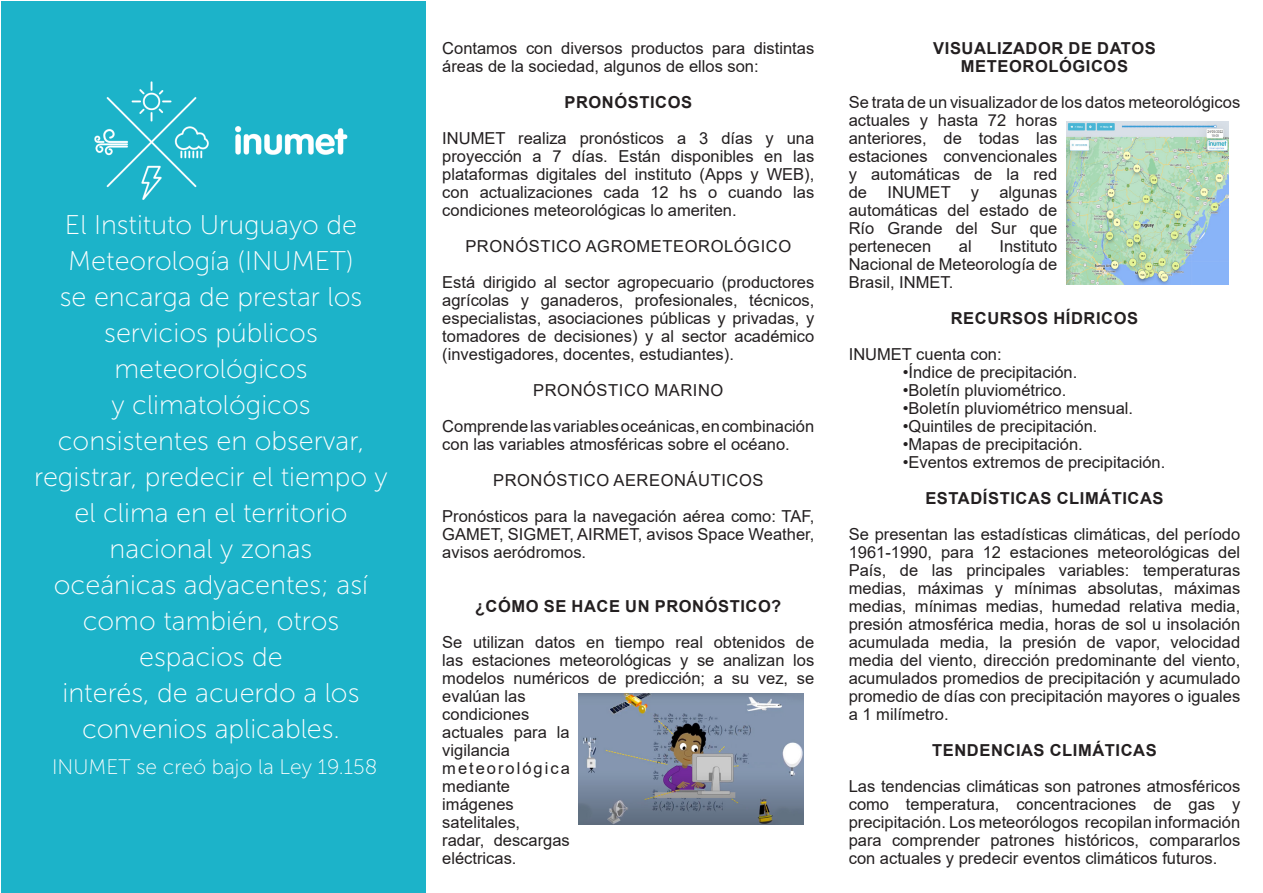
<style>
.page{position:relative;width:1263px;height:893px;background:#fff}
.page>*{position:absolute;margin:0;border:0;box-sizing:border-box;transform-origin:0 0}
.t1{font:27px/36px "Museo Sans 100";color:#fff;text-align:center}
.t2{font:21px "Museo Sans 100";color:#fff}
.t3{font:16.5px/18px "Arial";color:#231f20;text-align:justify}
.t4{font:700 16.5px "Arial";letter-spacing:.035em;color:#231f20}
.t5{font:16.5px "Arial";letter-spacing:.035em;color:#231f20}
.t6{font:16.5px/18px "Arial";letter-spacing:.12em;color:#231f20}
</style>
<div class="page">
<div style="left:1px;top:1px;width:424px;height:891px;background:#1cb3c9"></div>
<img style="left:1067px;top:121px;width:162px;height:164px">
<img style="left:578px;top:693px;width:226px;height:132px">
<img style="left:94px;top:81px;width:254px;height:119px">
<p class="t1" style="left:65px;top:207px;width:294px">El Instituto Uruguayo de</p>
<p class="t1" style="left:68px;top:243px;width:287px">Meteorología (INUMET)</p>
<p class="t1" style="left:60px;top:279px;width:304px">se encarga de prestar los</p>
<p class="t1" style="left:104px;top:315px;width:215px">servicios públicos meteorológicos</p>
<p class="t1" style="left:111px;top:387px;width:201px">y climatológicos</p>
<p class="t1" style="left:58px;top:423px;width:308px">consistentes en observar,</p>
<p class="t1" style="left:34px;top:459px;width:355px">registrar, predecir el tiempo y el clima en el territorio</p>
<p class="t1" style="left:110px;top:531px;width:204px">nacional y zonas</p>
<p class="t1" style="left:54px;top:567px;width:316px">oceánicas adyacentes; así</p>
<p class="t1" style="left:83px;top:603px;width:258px">como también, otros</p>
<p class="t1" style="left:139px;top:639px;width:145px">espacios de</p>
<p class="t1" style="left:63px;top:675px;width:298px">interés, de acuerdo a los</p>
<p class="t1" style="left:82px;top:711px;width:259px">convenios aplicables.</p>
<p class="t2" style="left:52px;top:756px;width:327px">INUMET se creó bajo la Ley 19.158</p>
<p class="t3" style="left:442px;top:39px;width:374px">Contamos con diversos productos para distintas áreas de la sociedad, algunos de ellos son:</p>
<p class="t4" style="left:564px;top:91px;width:129px">PRONÓSTICOS</p>
<p class="t3" style="left:442px;top:129px;width:374px">INUMET realiza pronósticos a 3 días y una proyección a 7 días. Están disponibles en las plataformas digitales del instituto (Apps y WEB), con actualizaciones cada 12 hs o cuando las condiciones meteorológicas lo ameriten.</p>
<p class="t5" style="left:465px;top:235px;width:327px">PRONÓSTICO AGROMETEOROLÓGICO</p>
<p class="t3" style="left:442px;top:273px;width:374px">Está dirigido al sector agropecuario (productores agrícolas y ganaderos, profesionales, técnicos, especialistas, asociaciones públicas y privadas, y tomadores de decisiones) y al sector académico (investigadores, docentes, estudiantes).</p>
<p class="t5" style="left:533px;top:379px;width:192px">PRONÓSTICO MARINO</p>
<p class="t3" style="left:442px;top:417px;width:374px">Comprende las variables oceánicas, en combinación con las variables atmosféricas sobre el océano.</p>
<p class="t5" style="left:493px;top:469px;width:272px">PRONÓSTICO AEREONÁUTICOS</p>
<p class="t3" style="left:442px;top:507px;width:374px">Pronósticos para la navegación aérea como: TAF, GAMET, SIGMET, AIRMET, avisos Space Weather, avisos aeródromos.</p>
<p class="t4" style="left:475px;top:595px;width:308px">¿CÓMO SE HACE UN PRONÓSTICO?</p>
<p class="t3" style="left:442px;top:633px;width:374px">Se utilizan datos en tiempo real obtenidos de las estaciones meteorológicas y se analizan los modelos numéricos de predicción; a su vez, se evalúan las</p>
<p class="t3" style="left:442px;top:705px;width:89px">condiciones</p>
<p class="t3" style="left:442px;top:723px;width:129px">actuales para la vigilancia</p>
<p class="t6" style="left:442px;top:759px;width:129px">meteorológica mediante</p>
<p class="t3" style="left:442px;top:795px;width:73px">imágenes</p>
<p class="t3" style="left:442px;top:813px;width:79px">satelitales,</p>
<p class="t3" style="left:442px;top:831px;width:129px">radar, descargas eléctricas.</p>
<p class="t4" style="left:933px;top:37px;width:224px">VISUALIZADOR DE DATOS</p>
<p class="t4" style="left:961px;top:55px;width:169px">METEOROLÓGICOS</p>
<p class="t3" style="left:849px;top:93px;width:393px;text-align:left">Se trata de un visualizador de los datos meteorológicos actuales y hasta 72 horas<br>anteriores, de todas las<br>estaciones convencionales<br>y automáticas de la red<br>de INUMET y algunas<br>automáticas del estado de<br>Río Grande del Sur que<br>pertenecen</p>
<p class="t3" style="left:849px;top:237px;width:210px;text-indent:151px">Instituto Nacional de Meteorología de Brasil, INMET.</p>
<p class="t4" style="left:951px;top:307px;width:189px">RECURSOS HÍDRICOS</p>
<p class="t3" style="left:849px;top:345px;width:154px">INUMET cuenta con:</p>
<p class="t3" style="left:903px;top:363px;width:176px">•Índice de precipitación.</p>
<p class="t3" style="left:903px;top:381px;width:165px">•Boletín pluviométrico.</p>
<p class="t3" style="left:903px;top:399px;width:232px">•Boletín pluviométrico mensual.</p>
<p class="t3" style="left:903px;top:417px;width:196px">•Quintiles de precipitación.</p>
<p class="t3" style="left:903px;top:435px;width:182px">•Mapas de precipitación.</p>
<p class="t3" style="left:903px;top:453px;width:264px">•Eventos extremos de precipitación.</p>
<p class="t4" style="left:925px;top:487px;width:240px">ESTADÍSTICAS CLIMÁTICAS</p>
<p class="t3" style="left:849px;top:525px;width:393px">Se presentan las estadísticas climáticas, del período 1961-1990, para 12 estaciones meteorológicas del País, de las principales variables: temperaturas medias, máximas y mínimas absolutas, máximas medias, mínimas medias, humedad relativa media, presión atmosférica media, horas de sol u insolación acumulada media, la presión de vapor, velocidad media del viento, dirección predominante del viento, acumulados promedios de precipitación y acumulado promedio de días con precipitación mayores o iguales a 1 milímetro.</p>
<p class="t4" style="left:932px;top:739px;width:226px">TENDENCIAS CLIMÁTICAS</p>
<p class="t3" style="left:849px;top:777px;width:393px">Las tendencias climáticas son patrones atmosféricos como temperatura, concentraciones de gas y precipitación. Los meteorólogos recopilan información para comprender patrones históricos, compararlos con actuales y predecir eventos climáticos futuros.</p>
<p class="t3" style="left:959px;top:237px;width:14px">al</p>
</div>
